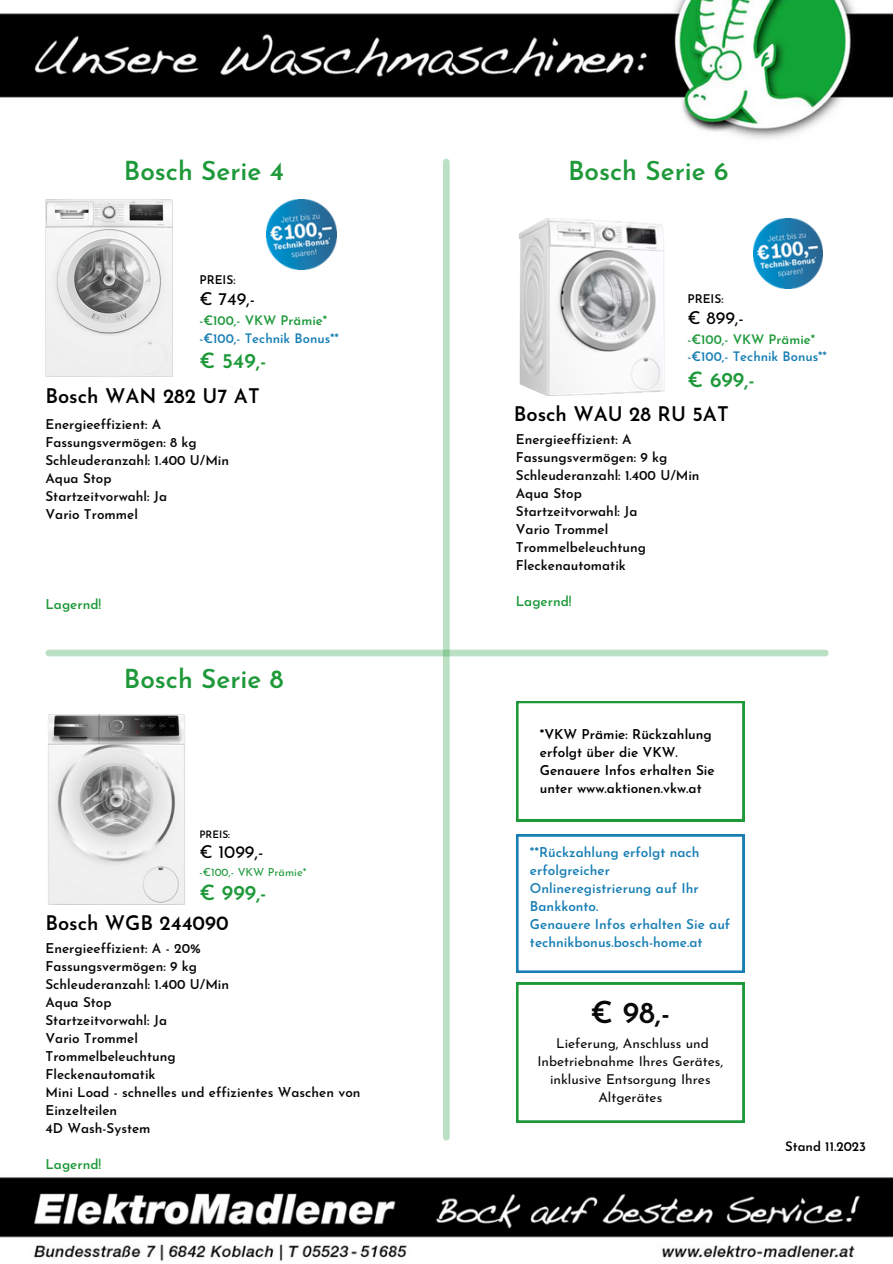
<style>
.page{position:relative;width:893px;height:1264px;background:#fff}
.page>*{position:absolute;margin:0;border:0;box-sizing:border-box;transform-origin:0 0}
.t1{font:600 30.15px "Josefin Sans";color:#080808}
.t2{font:600 26.1px "Josefin Sans";color:#1e993a}
.t3{font:600 21px "Josefin Sans";color:#1e993a}
.t4{font:600 20.1px "Josefin Sans";color:#000}
.t5{font:17.85px "Josefin Sans";color:#000}
.t6{font:13.65px/18px "Josefin Sans";color:#080808;text-align:center}
.t7{font:600 13.5px/18px "Josefin Sans";color:#080808}
.t8{font:600 13.5px/18px "Josefin Sans";color:#187fb4}
.t9{font:600 13.5px/18px "Josefin Sans";color:#000}
.t10{font:600 13.5px "Josefin Sans";color:#1e993a}
.t11{font:600 13.2px "Josefin Sans";color:#000}
.t12{font:600 13.05px "Josefin Sans";color:#187fb4}
.t13{font:600 13.05px "Josefin Sans";color:#1e993a}
.t14{font:600 12px "Josefin Sans";color:#000}
.t15{font:11.1px "Josefin Sans";color:#1e993a}
.t16{font:600 10.2px "Josefin Sans";color:#000}
</style>
<div class="page">
<img style="left:0;top:0;width:892px;height:1261px">
<div style="left:49px;top:649px;width:776px;height:7px;background:#bbe0c4"></div>
<div style="left:443px;top:162px;width:6px;height:975px;background:#bbe0c4"></div>
<img style="left:753px;top:218px;width:69px;height:70px">
<img style="left:515px;top:218px;width:158px;height:177px">
<img style="left:45px;top:199px;width:127px;height:177px">
<img style="left:267px;top:199px;width:69px;height:70px">
<svg style="left:516px;top:701px;width:228px;height:120px"></svg>
<svg style="left:516px;top:834px;width:228px;height:138px"></svg>
<svg style="left:516px;top:982px;width:228px;height:140px"></svg>
<img style="left:45px;top:715px;width:150px;height:189px">
<p class="t2" style="left:124px;top:160px;width:162px">Bosch Serie 4</p>
<p class="t2" style="left:568px;top:160px;width:162px">Bosch Serie 6</p>
<p class="t14" style="left:199px;top:275px;width:38px">PREIS:</p>
<p class="t5" style="left:199px;top:291px;width:57px">€ 749,-</p>
<p class="t13" style="left:199px;top:315px;width:129px">-€100,- VKW Prämie*</p>
<p class="t12" style="left:199px;top:333px;width:141px">-€100,- Technik Bonus**</p>
<p class="t3" style="left:199px;top:353px;width:68px">€ 549,-</p>
<p class="t4" style="left:45px;top:387px;width:216px">Bosch WAN 282 U7 AT</p>
<p class="t7" style="left:45px;top:417px;width:117px">Energieeffizient: A</p>
<p class="t7" style="left:45px;top:435px;width:153px">Fassungsvermögen: 8 kg</p>
<p class="t7" style="left:45px;top:453px;width:185px">Schleuderanzahl: 1.400 U/Min</p>
<p class="t7" style="left:45px;top:471px;width:68px">Aqua Stop</p>
<p class="t7" style="left:45px;top:489px;width:123px">Startzeitvorwahl: Ja</p>
<p class="t7" style="left:45px;top:507px;width:94px">Vario Trommel</p>
<p class="t10" style="left:45px;top:599px;width:57px">Lagernd!</p>
<p class="t2" style="left:124px;top:668px;width:161px">Bosch Serie 8</p>
<p class="t16" style="left:199px;top:830px;width:32px">PREIS:</p>
<p class="t5" style="left:199px;top:844px;width:66px">€ 1099,-</p>
<p class="t15" style="left:199px;top:867px;width:109px">-€100,- VKW Prämie*</p>
<p class="t3" style="left:199px;top:884px;width:69px">€ 999,-</p>
<p class="t7" style="left:45px;top:940px;width:157px">Energieeffizient: A - 20%</p>
<p class="t7" style="left:45px;top:958px;width:153px">Fassungsvermögen: 9 kg</p>
<p class="t7" style="left:45px;top:976px;width:185px">Schleuderanzahl: 1.400 U/Min</p>
<p class="t7" style="left:45px;top:994px;width:68px">Aqua Stop</p>
<p class="t7" style="left:45px;top:1012px;width:123px">Startzeitvorwahl: Ja</p>
<p class="t7" style="left:45px;top:1030px;width:94px">Vario Trommel</p>
<p class="t7" style="left:45px;top:1048px;width:132px">Trommelbeleuchtung</p>
<p class="t7" style="left:45px;top:1066px;width:112px">Fleckenautomatik</p>
<p class="t7" style="left:45px;top:1084px;width:316px">Mini Load - schnelles und effizientes Waschen von<br>Einzelteilen</p>
<p class="t7" style="left:45px;top:1120px;width:107px">4D Wash-System</p>
<p class="t10" style="left:45px;top:1158px;width:57px">Lagernd!</p>
<p class="t4" style="left:45px;top:914px;width:185px">Bosch WGB 244090</p>
<p class="t14" style="left:687px;top:294px;width:38px">PREIS:</p>
<p class="t5" style="left:687px;top:310px;width:58px">€ 899,-</p>
<p class="t13" style="left:687px;top:334px;width:129px">-€100,- VKW Prämie*</p>
<p class="t12" style="left:687px;top:352px;width:141px">-€100,- Technik Bonus**</p>
<p class="t3" style="left:687px;top:371px;width:69px">€ 699,-</p>
<p class="t4" style="left:514px;top:406px;width:216px">Bosch WAU 28 RU 5AT</p>
<p class="t7" style="left:515px;top:432px;width:117px">Energieeffizient: A</p>
<p class="t7" style="left:515px;top:450px;width:153px">Fassungsvermögen: 9 kg</p>
<p class="t7" style="left:515px;top:468px;width:185px">Schleuderanzahl: 1.400 U/Min</p>
<p class="t7" style="left:515px;top:486px;width:68px">Aqua Stop</p>
<p class="t7" style="left:515px;top:504px;width:123px">Startzeitvorwahl: Ja</p>
<p class="t7" style="left:515px;top:522px;width:94px">Vario Trommel</p>
<p class="t7" style="left:515px;top:540px;width:132px">Trommelbeleuchtung</p>
<p class="t7" style="left:515px;top:558px;width:112px">Fleckenautomatik</p>
<p class="t10" style="left:515px;top:596px;width:57px">Lagernd!</p>
<p class="t9" style="left:540px;top:727px;width:176px">*VKW Prämie: Rückzahlung erfolgt über die VKW.<br>Genauere Infos erhalten Sie unter www.aktionen.vkw.at</p>
<p class="t8" style="left:530px;top:844px;width:171px">**Rückzahlung erfolgt nach erfolgreicher<br>Onlineregistrierung auf Ihr<br>Bankkonto.</p>
<p class="t8" style="left:530px;top:916px;width:202px">Genauere Infos erhalten Sie auf technikbonus.bosch-home.at</p>
<p class="t1" style="left:590px;top:1000px;width:81px">€ 98,-</p>
<p class="t6" style="left:537px;top:1035px;width:187px">Lieferung, Anschluss und<br>Inbetriebnahme Ihres Gerätes, inklusive Entsorgung Ihres<br>Altgerätes</p>
<p class="t11" style="left:785px;top:1141px;width:82px">Stand 11.2023</p>
</div>
